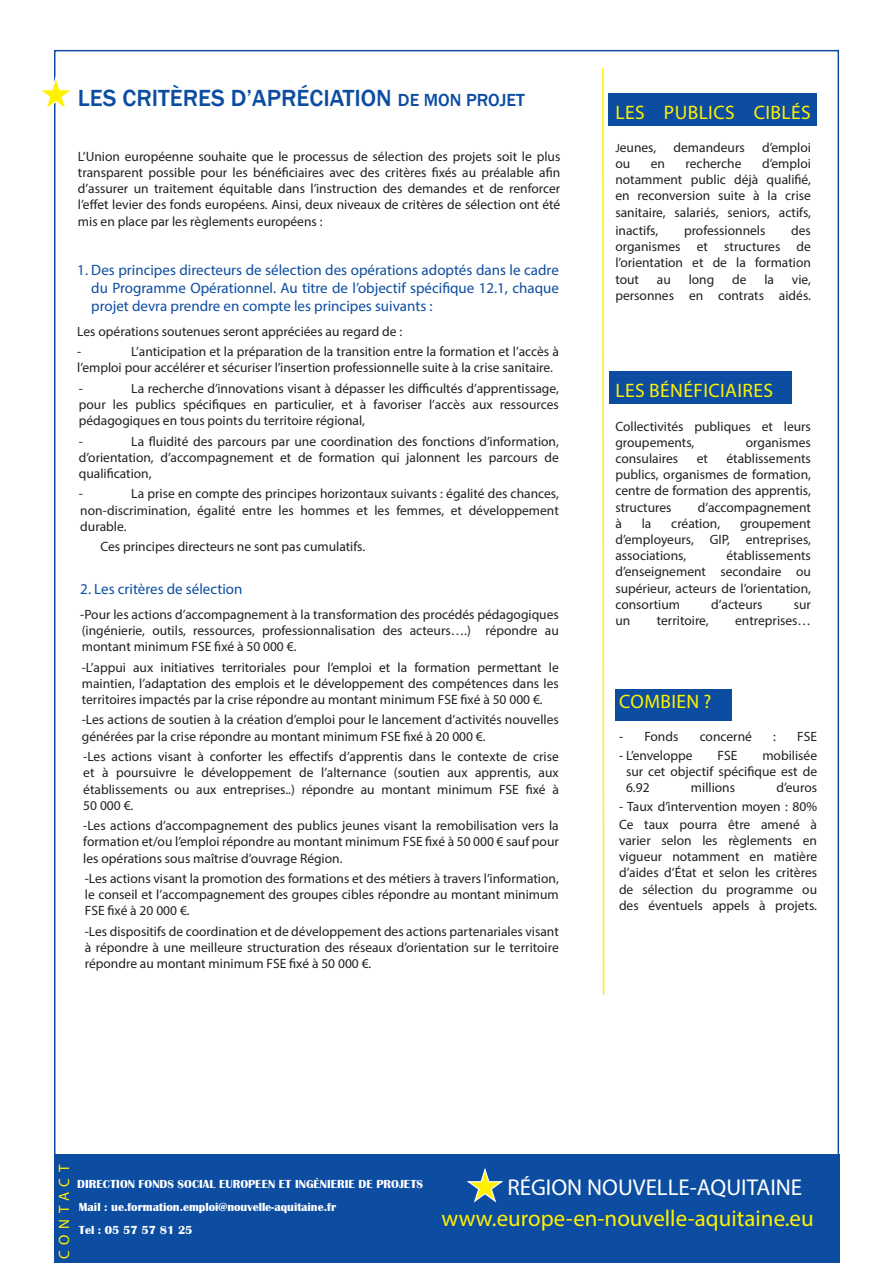
<style>
.page{position:relative;width:893px;height:1263px;background:#fff}
.page>*{position:absolute;margin:0;border:0;box-sizing:border-box;transform-origin:0 0}
.t1{font:500 24px "Franklin Gothic";color:#0d4da1}
.t2{font:22.95px "Myriad Pro";color:#fff101}
.t3{font:22.95px "Myriad Pro";color:#fff}
.t4{font:19.5px "Myriad Pro";letter-spacing:.02em;color:#fff101}
.t5{font:15px/18px "Myriad Pro";color:#0d4da1;text-align:justify}
.t6{font:15px "Myriad Pro";letter-spacing:.375em;color:#fff101}
.t7{font:13.5px/16.2px "Myriad Pro";color:#231f20;text-align:justify}
.t8{font:700 12px "Britannic";color:#fff}
.s1{font-size:18px}
.s2{font-size:12px}
</style>
<div class="page">
<div style="left:54px;top:50px;width:785px;height:1163px;background:#fff;border:2px solid #0d4da1"></div>
<svg style="left:602px;top:68px;width:3px;height:928px"></svg>
<svg style="left:41px;top:74px;width:30px;height:38px"></svg>
<div style="left:609px;top:371px;width:182px;height:33px;background:#0d4da1"></div>
<div style="left:615px;top:689px;width:117px;height:32px;background:#0d4da1"></div>
<div style="left:609px;top:94px;width:208px;height:32px;background:#0d4da1"></div>
<div style="left:54px;top:1154px;width:785px;height:109px;background:#0d4da1"></div>
<svg style="left:467px;top:1168px;width:37px;height:35px"></svg>
<p class="t1" style="left:78px;top:83px;width:448px">LES CRITÈRES D’APRÉCIATION <span class="s1">DE MON PROJET</span></p>
<p class="t7" style="left:78px;top:148px;width:484px">L’Union européenne souhaite que le processus de sélection des projets soit le plus transparent possible pour les bénéficiaires avec des critères fixés au préalable afin d’assurer un traitement équitable dans l’instruction des demandes et de renforcer l’effet levier des fonds européens. Ainsi, deux niveaux de critères de sélection ont été mis en place par les règlements européens :</p>
<p class="t5" style="left:91px;top:261px;width:469px;text-indent:-14px">1. Des principes directeurs de sélection des opérations adoptés dans le cadre du Programme Opérationnel. Au titre de l’objectif spécifique 12.1, chaque projet devra prendre en compte les principes suivants :</p>
<p class="t7" style="left:77px;top:323px;width:326px">Les opérations soutenues seront appréciées au regard de :</p>
<p class="t7" style="left:77px;top:343px;width:6px">-</p>
<p class="t7" style="left:77px;top:343px;width:483px;text-indent:54px">L’anticipation et la préparation de la transition entre la formation et l’accès à l’emploi pour accélérer et sécuriser l’insertion professionnelle suite à la crise sanitaire.</p>
<p class="t7" style="left:79px;top:380px;width:6px">-</p>
<p class="t7" style="left:79px;top:380px;width:482px;text-indent:53px">La recherche d’innovations visant à dépasser les difficultés d’apprentissage, pour les publics spécifiques en particulier, et à favoriser l’accès aux ressources pédagogiques en tous points du territoire régional,</p>
<p class="t7" style="left:79px;top:433px;width:6px">-</p>
<p class="t7" style="left:79px;top:433px;width:482px;text-indent:53px">La fluidité des parcours par une coordination des fonctions d’information, d’orientation, d’accompagnement et de formation qui jalonnent les parcours de qualification,</p>
<p class="t7" style="left:79px;top:486px;width:6px">-</p>
<p class="t7" style="left:80px;top:486px;width:480px;text-indent:51px">La prise en compte des principes horizontaux suivants : égalité des chances, non-discrimination, égalité entre les hommes et les femmes, et développement durable.</p>
<p class="t7" style="left:100px;top:538px;width:266px">Ces principes directeurs ne sont pas cumulatifs.</p>
<p class="t5" style="left:80px;top:580px;width:164px">2. Les critères de sélection</p>
<p class="t7" style="left:80px;top:606px;width:480px">-Pour les actions d’accompagnement à la transformation des procédés pédagogiques (ingénierie, outils, ressources, professionnalisation des acteurs….) répondre au montant minimum FSE fixé à 50 000 €.</p>
<p class="t7" style="left:82px;top:659px;width:479px">-L’appui aux initiatives territoriales pour l’emploi et la formation permettant le maintien, l’adaptation des emplois et le développement des compétences dans les territoires impactés par la crise répondre au montant minimum FSE fixé à 50 000 €.</p>
<p class="t7" style="left:82px;top:712px;width:479px">-Les actions de soutien à la création d’emploi pour le lancement d’activités nouvelles générées par la crise répondre au montant minimum FSE fixé à 20 000 €.</p>
<p class="t7" style="left:83px;top:748px;width:477px">-Les actions visant à conforter les effectifs d’apprentis dans le contexte de crise et à poursuivre le développement de l’alternance (soutien aux apprentis, aux établissements ou aux entreprises..) répondre au montant minimum FSE fixé à 50 000 €.</p>
<p class="t7" style="left:83px;top:817px;width:477px">-Les actions d’accompagnement des publics jeunes visant la remobilisation vers la formation et/ou l’emploi répondre au montant minimum FSE fixé à 50 000 € sauf pour les opérations sous maîtrise d’ouvrage Région.</p>
<p class="t7" style="left:85px;top:870px;width:475px">-Les actions visant la promotion des formations et des métiers à travers l’information, le conseil et l’accompagnement des groupes cibles répondre au montant minimum FSE fixé à 20 000 €.</p>
<p class="t7" style="left:85px;top:923px;width:476px">-Les dispositifs de coordination et de développement des actions partenariales visant à répondre à une meilleure structuration des réseaux d’orientation sur le territoire répondre au montant minimum FSE fixé à 50 000 €.</p>
<p class="t4" style="left:616px;top:100px;width:197px">LES PUBLICS CIBLÉS</p>
<p class="t7" style="left:615px;top:139px;width:42px"><span class="s2">J</span>eunes,</p>
<p class="t7" style="left:674px;top:139px;width:73px">demandeurs</p>
<p class="t7" style="left:762px;top:139px;width:50px">d’emploi</p>
<p class="t7" style="left:615px;top:155px;width:16px">ou</p>
<p class="t7" style="left:651px;top:155px;width:16px">en</p>
<p class="t7" style="left:686px;top:155px;width:57px">recherche</p>
<p class="t7" style="left:615px;top:155px;width:197px;text-indent:147px">d’emploi notamment public déjà qualifié, en reconversion suite à la crise sanitaire, salariés, seniors, actifs,</p>
<p class="t7" style="left:615px;top:222px;width:44px">inactifs,</p>
<p class="t7" style="left:684px;top:222px;width:83px">professionnels</p>
<p class="t7" style="left:615px;top:222px;width:197px;text-indent:176px">des organismes et structures de l’orientation et de la formation tout</p>
<p class="t7" style="left:657px;top:271px;width:15px">au</p>
<p class="t7" style="left:689px;top:271px;width:27px">long</p>
<p class="t7" style="left:732px;top:271px;width:16px">de</p>
<p class="t7" style="left:764px;top:271px;width:11px">la</p>
<p class="t7" style="left:615px;top:271px;width:197px;text-align:right">vie,<br>personnes en contrats aidés.</p>
<p class="t4" style="left:616px;top:379px;width:159px">LES BÉNÉFICIAIRES</p>
<p class="t7" style="left:615px;top:418px;width:197px">Collectivités publiques et leurs groupements,</p>
<p class="t7" style="left:746px;top:434px;width:67px">organismes</p>
<p class="t7" style="left:615px;top:450px;width:64px">consulaires</p>
<p class="t7" style="left:697px;top:450px;width:13px">et</p>
<p class="t7" style="left:615px;top:450px;width:197px;text-indent:111px">établissements publics, organismes de formation, centre de formation des apprentis, structures</p>
<p class="t7" style="left:698px;top:499px;width:115px">d’accompagnement</p>
<p class="t7" style="left:615px;top:515px;width:8px">à</p>
<p class="t7" style="left:642px;top:515px;width:11px">la</p>
<p class="t7" style="left:671px;top:515px;width:50px">création,</p>
<p class="t7" style="left:615px;top:515px;width:197px;text-indent:125px">groupement d’employeurs, GIP, entreprises, associations,</p>
<p class="t7" style="left:615px;top:547px;width:197px;text-indent:111px">établissements d’enseignement secondaire ou supérieur, acteurs de l’orientation, consortium</p>
<p class="t7" style="left:711px;top:596px;width:53px">d’acteurs</p>
<p class="t7" style="left:794px;top:596px;width:19px">sur</p>
<p class="t7" style="left:615px;top:612px;width:16px">un</p>
<p class="t7" style="left:657px;top:612px;width:53px">territoire,</p>
<p class="t7" style="left:735px;top:612px;width:77px">entreprises…</p>
<p class="t4" style="left:619px;top:690px;width:94px">COMBIEN ?</p>
<p class="t7" style="left:619px;top:729px;width:61px">- Fonds</p>
<p class="t7" style="left:700px;top:729px;width:54px">concerné</p>
<p class="t7" style="left:773px;top:729px;width:4px">:</p>
<p class="t7" style="left:797px;top:729px;width:21px">FSE</p>
<p class="t7" style="left:619px;top:747px;width:75px">- L’enveloppe</p>
<p class="t7" style="left:718px;top:747px;width:21px">FSE</p>
<p class="t7" style="left:626px;top:747px;width:193px;text-indent:136px">mobilisée sur cet objectif spécifique est de 6.92</p>
<p class="t7" style="left:691px;top:779px;width:46px">millions</p>
<p class="t7" style="left:776px;top:779px;width:42px">d’euros</p>
<p class="t7" style="left:619px;top:798px;width:200px">- Taux d’intervention moyen : 80%</p>
<p class="t7" style="left:619px;top:816px;width:200px">Ce taux pourra être amené à varier selon les règlements en vigueur notamment en matière d’aides d’État et selon les critères de sélection du programme ou des éventuels appels à projets.</p>
<p class="t6" style="left:55px;top:1259px;width:96px;rotate:-90deg">CONTACT</p>
<p class="t8" style="left:77px;top:1177px;width:347px">DIRECTION FONDS SOCIAL EUROPEEN ET INGÉNIERIE DE PROJETS</p>
<p class="t8" style="left:79px;top:1200px;width:259px">Mail : ue.formation.emploi@nouvelle-aquitaine.fr</p>
<p class="t8" style="left:79px;top:1223px;width:115px">Tel : 05 57 57 81 25</p>
<p class="t3" style="left:507px;top:1173px;width:296px">RÉGION NOUVELLE-AQUITAINE</p>
<p class="t2" style="left:442px;top:1204px;width:374px">www.europe-en-nouvelle-aquitaine.eu</p>
</div>
